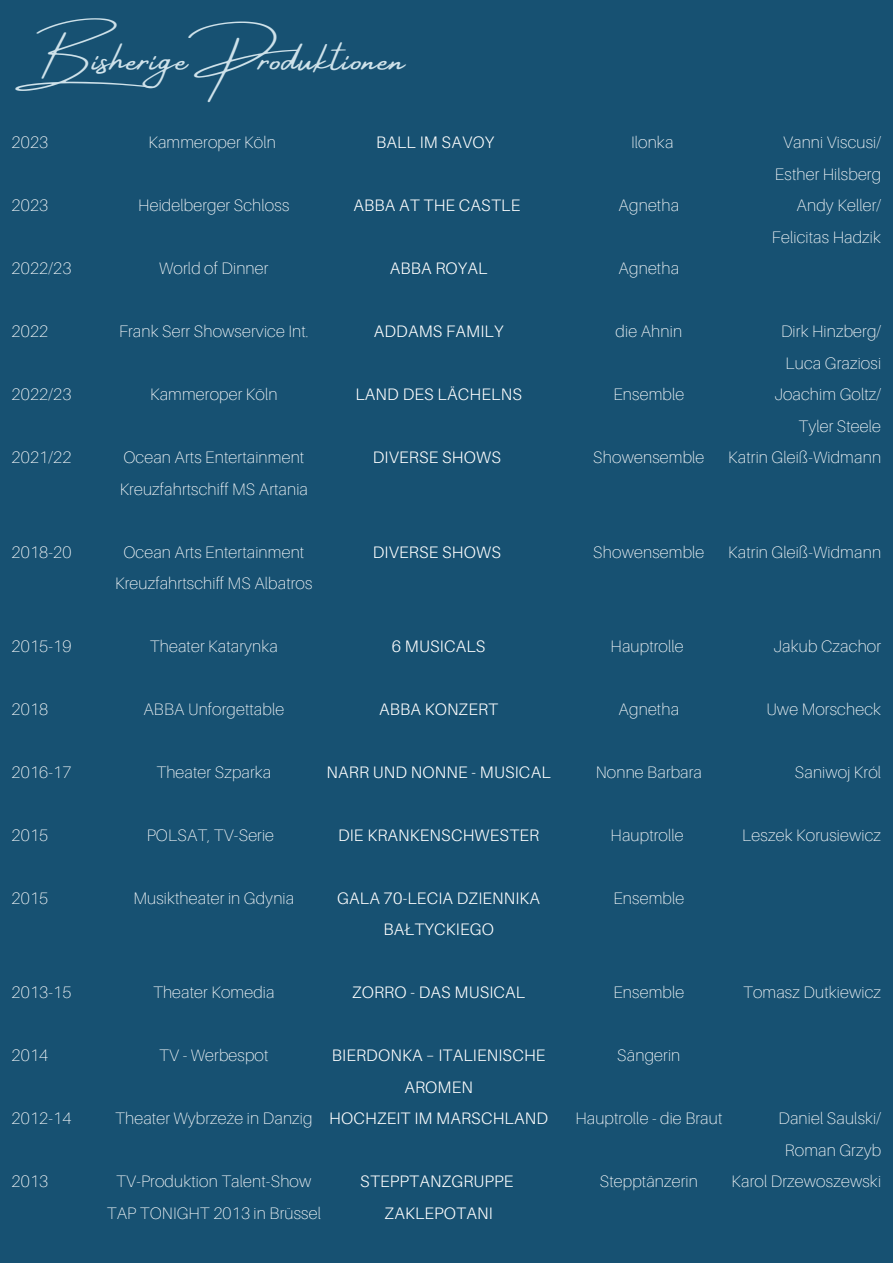
<style>
.page{position:relative;width:893px;height:1264px;background:#fff}
.page>*{position:absolute;margin:0;border:0;box-sizing:border-box;transform-origin:0 0}
.t1{font:39.45px "Amsterdam Four";letter-spacing:.03em;color:#cfe2ea}
.t2{font:100 16.65px "Aileron";letter-spacing:.01em;color:#fff}
.t3{font:300 16.65px/31.5px "Aileron";letter-spacing:.01em;color:#fff;text-align:center}
</style>
<div class="page">
<div style="left:0;top:0;width:892px;height:1262px;background:#175172"></div>
<p class="t1" style="left:15px;top:37px;width:391px">Bisherige Produktionen</p>
<p class="t2" style="left:12px;top:132px;width:38px">2023</p>
<p class="t2" style="left:148px;top:132px;width:129px">Kammeroper Köln</p>
<p class="t3" style="left:376px;top:126px;width:120px">BALL IM SAVOY</p>
<p class="t2" style="left:12px;top:195px;width:38px">2023</p>
<p class="t2" style="left:138px;top:195px;width:152px">Heidelberger Schloss</p>
<p class="t3" style="left:353px;top:189px;width:168px">ABBA AT THE CASTLE</p>
<p class="t2" style="left:631px;top:132px;width:44px">Ilonka</p>
<p class="t2" style="left:618px;top:195px;width:62px">Agnetha</p>
<p class="t2" style="left:783px;top:132px;width:99px">Vanni Viscusi/</p>
<p class="t2" style="left:774px;top:163px;width:108px">Esther Hilsberg</p>
<p class="t2" style="left:796px;top:195px;width:86px">Andy Keller/</p>
<p class="t2" style="left:772px;top:226px;width:111px">Felicitas Hadzik</p>
<p class="t2" style="left:12px;top:258px;width:61px">2022/23</p>
<p class="t2" style="left:159px;top:258px;width:111px">World of Dinner</p>
<p class="t3" style="left:390px;top:252px;width:99px">ABBA ROYAL</p>
<p class="t2" style="left:618px;top:258px;width:62px">Agnetha</p>
<p class="t2" style="left:12px;top:321px;width:38px">2022</p>
<p class="t2" style="left:119px;top:321px;width:191px">Frank Serr Showservice Int.</p>
<p class="t3" style="left:374px;top:315px;width:131px">ADDAMS FAMILY</p>
<p class="t2" style="left:12px;top:384px;width:61px">2022/23</p>
<p class="t2" style="left:150px;top:384px;width:129px">Kammeroper Köln</p>
<p class="t3" style="left:355px;top:378px;width:168px">LAND DES LÄCHELNS</p>
<p class="t2" style="left:12px;top:447px;width:61px">2021/22</p>
<p class="t2" style="left:123px;top:447px;width:182px">Ocean Arts Entertainment</p>
<p class="t2" style="left:120px;top:478px;width:190px">Kreuzfahrtschiff MS Artania</p>
<p class="t3" style="left:373px;top:441px;width:130px">DIVERSE SHOWS</p>
<p class="t2" style="left:615px;top:321px;width:68px">die Ahnin</p>
<p class="t2" style="left:613px;top:384px;width:72px">Ensemble</p>
<p class="t2" style="left:593px;top:447px;width:113px">Showensemble</p>
<p class="t2" style="left:781px;top:321px;width:101px">Dirk Hinzberg/</p>
<p class="t2" style="left:785px;top:352px;width:97px">Luca Graziosi</p>
<p class="t2" style="left:774px;top:384px;width:108px">Joachim Goltz/</p>
<p class="t2" style="left:798px;top:415px;width:84px">Tyler Steele</p>
<p class="t2" style="left:728px;top:447px;width:154px">Katrin Gleiß-Widmann</p>
<p class="t2" style="left:12px;top:541px;width:61px">2018-20</p>
<p class="t2" style="left:123px;top:541px;width:182px">Ocean Arts Entertainment</p>
<p class="t2" style="left:115px;top:573px;width:199px">Kreuzfahrtschiff MS Albatros</p>
<p class="t3" style="left:373px;top:535px;width:130px">DIVERSE SHOWS</p>
<p class="t2" style="left:593px;top:541px;width:113px">Showensemble</p>
<p class="t2" style="left:728px;top:541px;width:154px">Katrin Gleiß-Widmann</p>
<p class="t2" style="left:12px;top:636px;width:61px">2015-19</p>
<p class="t2" style="left:150px;top:636px;width:130px">Theater Katarynka</p>
<p class="t3" style="left:392px;top:630px;width:95px">6 MUSICALS</p>
<p class="t2" style="left:610px;top:636px;width:74px">Hauptrolle</p>
<p class="t2" style="left:773px;top:636px;width:109px">Jakub Czachor</p>
<p class="t2" style="left:12px;top:698px;width:38px">2018</p>
<p class="t2" style="left:143px;top:698px;width:142px">ABBA Unforgettable</p>
<p class="t3" style="left:379px;top:693px;width:121px">ABBA KONZERT</p>
<p class="t2" style="left:618px;top:698px;width:62px">Agnetha</p>
<p class="t2" style="left:766px;top:698px;width:116px">Uwe Morscheck</p>
<p class="t2" style="left:12px;top:761px;width:61px">2016-17</p>
<p class="t2" style="left:156px;top:761px;width:116px">Theater Szparka</p>
<p class="t3" style="left:326px;top:756px;width:225px">NARR UND NONNE - MUSICAL</p>
<p class="t2" style="left:595px;top:761px;width:108px">Nonne Barbara</p>
<p class="t2" style="left:794px;top:761px;width:88px">Saniwoj Król</p>
<p class="t2" style="left:12px;top:824px;width:38px">2015</p>
<p class="t2" style="left:147px;top:824px;width:129px">POLSAT, TV-Serie</p>
<p class="t3" style="left:338px;top:819px;width:203px">DIE KRANKENSCHWESTER</p>
<p class="t2" style="left:610px;top:824px;width:74px">Hauptrolle</p>
<p class="t2" style="left:742px;top:824px;width:140px">Leszek Korusiewicz</p>
<p class="t2" style="left:12px;top:887px;width:38px">2015</p>
<p class="t2" style="left:133px;top:887px;width:162px">Musiktheater in Gdynia</p>
<p class="t3" style="left:337px;top:882px;width:204px">GALA 70-LECIA DZIENNIKA<br>BAŁTYCKIEGO</p>
<p class="t2" style="left:613px;top:887px;width:72px">Ensemble</p>
<p class="t2" style="left:12px;top:982px;width:61px">2013-15</p>
<p class="t2" style="left:153px;top:982px;width:123px">Theater Komedia</p>
<p class="t3" style="left:352px;top:976px;width:175px">ZORRO - DAS MUSICAL</p>
<p class="t2" style="left:613px;top:982px;width:72px">Ensemble</p>
<p class="t2" style="left:743px;top:982px;width:139px">Tomasz Dutkiewicz</p>
<p class="t2" style="left:12px;top:1045px;width:38px">2014</p>
<p class="t2" style="left:12px;top:1108px;width:61px">2012-14</p>
<p class="t2" style="left:12px;top:1171px;width:38px">2013</p>
<p class="t2" style="left:159px;top:1045px;width:111px">TV - Werbespot</p>
<p class="t2" style="left:115px;top:1108px;width:199px">Theater Wybrzeże in Danzig</p>
<p class="t3" style="left:332px;top:1039px;width:215px">BIERDONKA – ITALIENISCHE<br>AROMEN</p>
<p class="t3" style="left:329px;top:1102px;width:220px">HOCHZEIT IM MARSCHLAND</p>
<p class="t2" style="left:116px;top:1171px;width:196px">TV-Produktion Talent-Show</p>
<p class="t2" style="left:107px;top:1202px;width:216px">TAP TONIGHT 2013 in Brüssel</p>
<p class="t3" style="left:360px;top:1165px;width:155px">STEPPTANZGRUPPE</p>
<p class="t3" style="left:384px;top:1196px;width:109px">ZAKLEPOTANI</p>
<p class="t2" style="left:617px;top:1045px;width:65px">Sängerin</p>
<p class="t2" style="left:575px;top:1108px;width:148px">Hauptrolle - die Braut</p>
<p class="t2" style="left:599px;top:1171px;width:100px">Stepptänzerin</p>
<p class="t2" style="left:778px;top:1108px;width:104px">Daniel Saulski/</p>
<p class="t2" style="left:784px;top:1139px;width:98px">Roman Grzyb</p>
<p class="t2" style="left:731px;top:1171px;width:151px">Karol Drzewoszewski</p>
</div>
